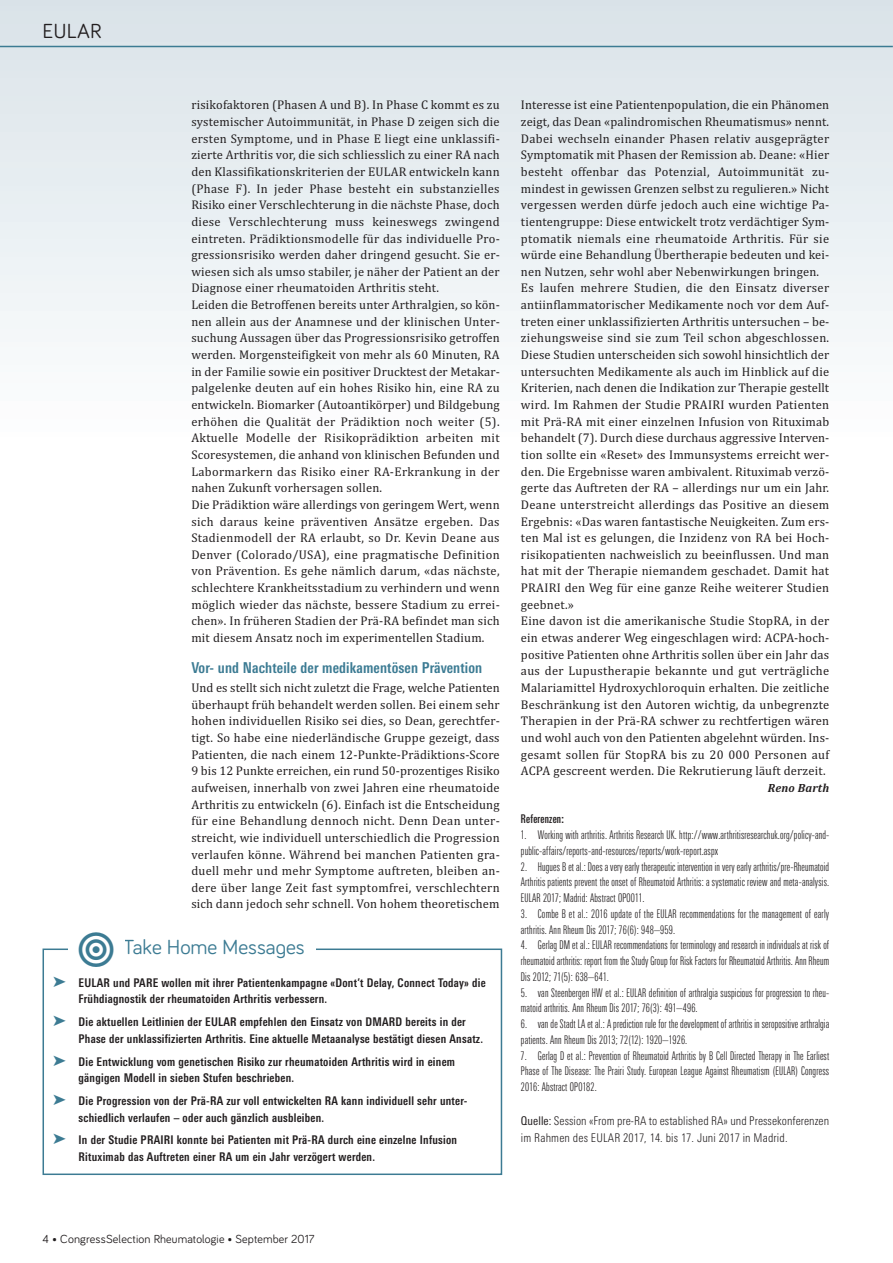
<style>
.page{position:relative;width:893px;height:1263px;background:#fff}
.page>*{position:absolute;margin:0;border:0;box-sizing:border-box;transform-origin:0 0}
.t1{font:21px "Bariol";color:#3c7b93}
.t2{font:21px "Bariol";letter-spacing:.005em;color:#231f20}
.t3{font:700 condensed 15px "Linotype Univers";letter-spacing:.01em;color:#3c7b93}
.t4{font:12.75px/16.6px "Cambria";letter-spacing:.015em;color:#231f20}
.t5{font:300 12px/15.8px "Linotype Univers Comp";letter-spacing:.015em;color:#231f20}
.t6{font:700 condensed 12px/16.5px "Linotype Univers";letter-spacing:.025em;color:#231f20;scale:.95 1}
.t7{font:300 condensed 12px/16.6px "Linotype Univers";letter-spacing:.005em;color:#231f20}
.t8{font:12px "Bariol";letter-spacing:.01em;color:#231f20}
.t9{font:500 12px "Linotype Univers Comp";letter-spacing:.02em;color:#231f20}
.t10{font:italic 700 12px "Cambria";letter-spacing:.015em;color:#231f20}
.s1{color:#3c7b93}
.s2{font-weight:400}
</style>
<div class="page">
<div style="left:0;top:0;width:893px;height:442px;background:linear-gradient(to bottom,#d9e2e8,#fdfefe)"></div>
<hr style="left:0;top:46px;width:893px;height:1px;background:#3c7b93">
<div style="left:43px;top:948px;width:459px;height:227px;border:2px solid #3c7b93"></div>
<div style="left:112px;top:929px;width:204px;height:30px;background:#fff"></div>
<div style="left:68px;top:930px;width:57px;height:40px;background:#fff"></div>
<h1 class="t2" style="left:43px;top:24px;width:60px">EULAR</h1>
<p class="t4" style="left:191px;top:97px;width:310px">risikofaktoren (Phasen A und B). In Phase C kommt es zu systemischer Autoimmunität, in Phase D zeigen sich die ersten Symptome, und in Phase E liegt eine unklassifi&shy;zierte Arthritis vor, die sich schliesslich zu einer RA nach den Klassifikationskriterien der EULAR entwickeln kann (Phase F). In jeder Phase besteht ein substanzielles Risiko einer Verschlechterung in die nächste Phase, doch diese Verschlechterung muss keineswegs zwingend eintreten. Prädiktionsmodelle für das individuelle Pro&shy;gressionsrisiko werden daher dringend gesucht. Sie er&shy;wiesen sich als umso stabiler, je näher der Patient an der Diagnose einer rheumatoiden Arthritis steht.<br>Leiden die Betroffenen bereits unter Arthralgien, so kön&shy;nen allein aus der Anamnese und der klinischen Unter&shy;suchung Aussagen über das Progressionsrisiko getroffen werden. Morgensteifigkeit von mehr als 60 Minuten, RA in der Familie sowie ein positiver Drucktest der Metakar&shy;palgelenke deuten auf ein hohes Risiko hin, eine RA zu entwickeln. Biomarker (Autoantikörper) und Bildgebung erhöhen die Qualität der Prädiktion noch weiter (5).<br>Aktuelle Modelle der Risikoprädiktion arbeiten mit Scoresystemen, die anhand von klinischen Befunden und Labormarkern das Risiko einer RA-Erkrankung in der nahen Zukunft vorhersagen sollen.<br>Die Prädiktion wäre allerdings von geringem Wert, wenn sich daraus keine präventiven Ansätze ergeben. Das Stadienmodell der RA erlaubt, so Dr. Kevin Deane aus Denver (Colorado/USA), eine pragmatische Definition von Prävention. Es gehe nämlich darum, «das nächste, schlechtere Krankheitsstadium zu verhindern und wenn möglich wieder das nächste, bessere Stadium zu errei&shy;chen». In früheren Stadien der Prä-RA befindet man sich mit diesem Ansatz noch im experimentellen Stadium.</p>
<p class="t3" style="left:191px;top:663px;width:292px">Vor- und Nachteile der medikamentösen Prävention</p>
<p class="t4" style="left:191px;top:679px;width:310px;text-align:justify">Und es stellt sich nicht zuletzt die Frage, welche Patienten überhaupt früh behandelt werden sollen. Bei einem sehr hohen individuellen Risiko sei dies, so Dean, gerechtfer&shy;tigt. So habe eine niederländische Gruppe gezeigt, dass Patienten, die nach einem 12-Punkte-Prädiktions-Score 9 bis 12 Punkte erreichen, ein rund 50-prozentiges Risiko aufweisen, innerhalb von zwei Jahren eine rheumatoide Arthritis zu entwickeln (6). Einfach ist die Entscheidung für eine Behandlung dennoch nicht. Denn Dean unter&shy;streicht, wie individuell unterschiedlich die Progression verlaufen könne. Während bei manchen Patienten gra&shy;duell mehr und mehr Symptome auftreten, bleiben an&shy;dere über lange Zeit fast symptomfrei, verschlechtern sich dann jedoch sehr schnell. Von hohem theoretischem</p>
<h1 class="t1" style="left:123px;top:940px;width:183px">Take Home Messages</h1>
<p class="t6" style="left:79px;top:975px;width:430px;text-indent:-26px"><span class="s1">➤</span> EULAR und PARE wollen mit ihrer Patientenkampagne «Dont’t Delay, Connect Today» die<br>Frühdiagnostik der rheumatoiden Arthritis verbessern.</p>
<p class="t6" style="left:79px;top:1015px;width:427px;text-indent:-26px"><span class="s1">➤</span> Die aktuellen Leitlinien der EULAR empfehlen den Einsatz von DMARD bereits in der<br>Phase der unklassifizierten Arthritis. Eine aktuelle Metaanalyse bestätigt diesen Ansatz.</p>
<p class="t6" style="left:79px;top:1054px;width:398px;text-indent:-26px"><span class="s1">➤</span> Die Entwicklung vom genetischen Risiko zur rheumatoiden Arthritis wird in einem gängigen Modell in sieben Stufen beschrieben.</p>
<p class="t6" style="left:79px;top:1094px;width:411px;text-indent:-26px"><span class="s1">➤</span> Die Progression von der Prä-RA zur voll entwickelten RA kann individuell sehr unter&shy;schiedlich verlaufen – oder auch gänzlich ausbleiben.</p>
<p class="t6" style="left:79px;top:1133px;width:400px;text-indent:-26px"><span class="s1">➤</span> In der Studie PRAIRI konnte bei Patienten mit Prä-RA durch eine einzelne Infusion<br>Rituximab das Auftreten einer RA um ein Jahr verzögert werden.</p>
<p class="t4" style="left:521px;top:97px;width:310px">Interesse ist eine Patientenpopulation, die ein Phänomen zeigt, das Dean «palindromischen Rheumatismus» nennt.<br>Dabei wechseln einander Phasen relativ ausgeprägter Symptomatik mit Phasen der Remission ab. Deane: «Hier besteht offenbar das Potenzial, Autoimmunität zu&shy;mindest in gewissen Grenzen selbst zu regulieren.» Nicht vergessen werden dürfe jedoch auch eine wichtige Pa&shy;tientengruppe: Diese entwickelt trotz verdächtiger Sym&shy;ptomatik niemals eine rheumatoide Arthritis. Für sie würde eine Behandlung Übertherapie bedeuten und kei&shy;nen Nutzen, sehr wohl aber Nebenwirkungen bringen.<br>Es laufen mehrere Studien, die den Einsatz diverser antiinflammatorischer Medikamente noch vor dem Auf&shy;treten einer unklassifizierten Arthritis untersuchen – be&shy;ziehungsweise sind sie zum Teil schon abgeschlossen.<br>Diese Studien unterscheiden sich sowohl hinsichtlich der untersuchten Medikamente als auch im Hinblick auf die Kriterien, nach denen die Indikation zur Therapie gestellt wird. Im Rahmen der Studie PRAIRI wurden Patienten mit Prä-RA mit einer einzelnen Infusion von Rituximab behandelt (7). Durch diese durchaus aggressive Interven&shy;tion sollte ein «Reset» des Immunsystems erreicht wer&shy;den. Die Ergebnisse waren ambivalent. Rituximab verzö&shy;gerte das Auftreten der RA – allerdings nur um ein Jahr.<br>Deane unterstreicht allerdings das Positive an diesem Ergebnis: «Das waren fantastische Neuigkeiten. Zum ers&shy;ten Mal ist es gelungen, die Inzidenz von RA bei Hoch&shy;risikopatienten nachweislich zu beeinflussen. Und man hat mit der Therapie niemandem geschadet. Damit hat PRAIRI den Weg für eine ganze Reihe weiterer Studien geebnet.»<br>Eine davon ist die amerikanische Studie StopRA, in der ein etwas anderer Weg eingeschlagen wird: ACPA-hoch&shy;positive Patienten ohne Arthritis sollen über ein Jahr das aus der Lupustherapie bekannte und gut verträgliche Malariamittel Hydroxychloroquin erhalten. Die zeitliche Beschränkung ist den Autoren wichtig, da unbegrenzte Therapien in der Prä-RA schwer zu rechtfertigen wären und wohl auch von den Patienten abgelehnt würden. Ins&shy;gesamt sollen für StopRA bis zu 20 000 Personen auf ACPA gescreent werden. Die Rekrutierung läuft derzeit.</p>
<p class="t10" style="left:768px;top:781px;width:63px">Reno Barth</p>
<p class="t9" style="left:521px;top:815px;width:44px">Referenzen:</p>
<p class="t5" style="left:521px;top:828px;width:310px">1. Working with arthritis. Arthritis Research UK. http://www.arthritisresearchuk.org/policy-and&shy;public-affairs/reports-and-resources/reports/work-report.aspx</p>
<p class="t5" style="left:521px;top:860px;width:310px;text-align:justify">2. Hugues B et al.: Does a very early therapeutic intervention in very early arthritis/pre-Rheumatoid Arthritis patients prevent the onset of Rheumatoid Arthritis: a systematic review and meta-analysis.<br>EULAR 2017; Madrid: Abstract OP0011.</p>
<p class="t5" style="left:521px;top:907px;width:310px">3. Combe B et al.: 2016 update of the EULAR recommendations for the management of early arthritis. Ann Rheum Dis 2017; 76(6): 948–959.</p>
<p class="t5" style="left:521px;top:938px;width:310px;text-align:justify">4. Gerlag DM et al.: EULAR recommendations for terminology and research in individuals at risk of rheumatoid arthritis: report from the Study Group for Risk Factors for Rheumatoid Arthritis. Ann Rheum Dis 2012; 71(5): 638–641.</p>
<p class="t5" style="left:521px;top:986px;width:310px">5. van Steenbergen HW et al.: EULAR definition of arthralgia suspicious for progression to rheu&shy;matoid arthritis. Ann Rheum Dis 2017; 76(3): 491–496.</p>
<p class="t5" style="left:521px;top:1017px;width:310px">6. van de Stadt LA et al.: A prediction rule for the development of arthritis in seropositive arthralgia patients. Ann Rheum Dis 2013; 72(12): 1920–1926.</p>
<p class="t5" style="left:521px;top:1049px;width:310px;text-align:justify">7. Gerlag D et al.: Prevention of Rheumatoid Arthritis by B Cell Directed Therapy in The Earliest Phase of The Disease: The Prairi Study. European League Against Rheumatism (EULAR) Congress 2016: Abstract OP0182.</p>
<p class="t7" style="left:521px;top:1113px;width:310px"><span class="s2">Quelle:</span> Session «From pre-RA to established RA» und Pressekonferenzen im Rahmen des EULAR 2017, 14. bis 17. Juni 2017 in Madrid.</p>
<p class="t8" style="left:43px;top:1234px;width:274px">4 • CongressSelection Rheumatologie • September 2017</p>
</div>
